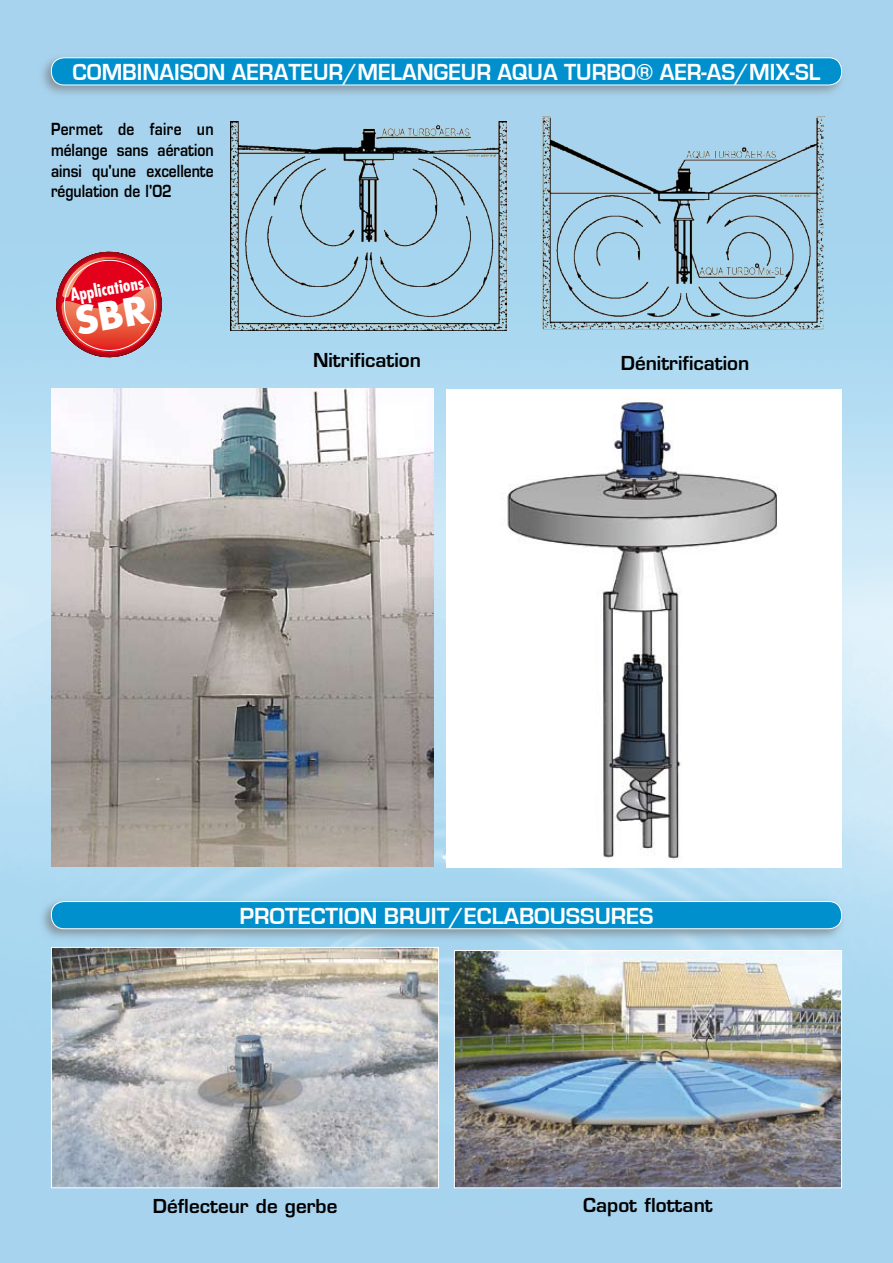
<style>
.page{position:relative;width:893px;height:1263px;background:#fff}
.page>*{position:absolute;margin:0;border:0;box-sizing:border-box;transform-origin:0 0}
.t1{font:700 24px "Eurostile";color:#fff;scale:.96 1}
.t2{font:700 24px "Eurostile";color:#fff}
.t3{font:600 18.75px "Eurostile";color:#000}
.t4{font:700 condensed 17.25px "Futura";color:#fff}
.t5{font:600 16.2px/20.7px "Eurostile";color:#000;text-align:justify;scale:.85 1}
</style>
<div class="page">
<img style="left:0;top:0;width:893px;height:1263px">
<svg style="left:38px;top:53px;width:809px;height:47px;background:#a1c5db"></svg>
<div style="left:51px;top:58px;width:791px;height:27px;background:#0090cd;border-radius:13px"></div>
<div style="left:51px;top:57px;width:791px;height:28px;border:1px solid #fff;border-radius:13px"></div>
<img style="left:230px;top:122px;width:276px;height:209px">
<img style="left:543px;top:118px;width:280px;height:211px">
<img style="left:51px;top:389px;width:382px;height:478px">
<div style="left:446px;top:389px;width:396px;height:478px;background:#fff"></div>
<img style="left:507px;top:397px;width:271px;height:462px">
<svg style="left:38px;top:896px;width:809px;height:47px;background:#a2c7dc"></svg>
<div style="left:51px;top:901px;width:791px;height:28px;background:#0090cd;border-radius:13px"></div>
<div style="left:51px;top:901px;width:791px;height:28px;border:1px solid #fff;border-radius:13px"></div>
<img style="left:53px;top:949px;width:384px;height:237px">
<div style="left:51px;top:947px;width:388px;height:241px;border:1px solid #fff"></div>
<img style="left:456px;top:952px;width:384px;height:234px">
<div style="left:454px;top:950px;width:388px;height:238px;border:1px solid #fff"></div>
<svg style="left:56px;top:252px;width:106px;height:105px;background:#d2585c"></svg>
<h1 class="t1" style="left:72px;top:59px;width:781px">COMBINAISON AERATEUR/MELANGEUR AQUA TURBO® AER-AS/MIX-SL</h1>
<p class="t5" style="left:51px;top:119px;width:193px">Permet de faire un mélange sans aération ainsi qu'une excellente régulation de l'O2</p>
<p class="t4" style="left:69px;top:284px;width:76px;rotate:-10deg">Applications</p>
<p class="t3" style="left:313px;top:348px;width:110px">Nitrification</p>
<p class="t3" style="left:621px;top:351px;width:130px">Dénitrification</p>
<h1 class="t2" style="left:239px;top:902px;width:416px">PROTECTION BRUIT/ECLABOUSSURES</h1>
<p class="t3" style="left:153px;top:1194px;width:186px">Déflecteur de gerbe</p>
<p class="t3" style="left:583px;top:1193px;width:131px">Capot flottant</p>
</div>
